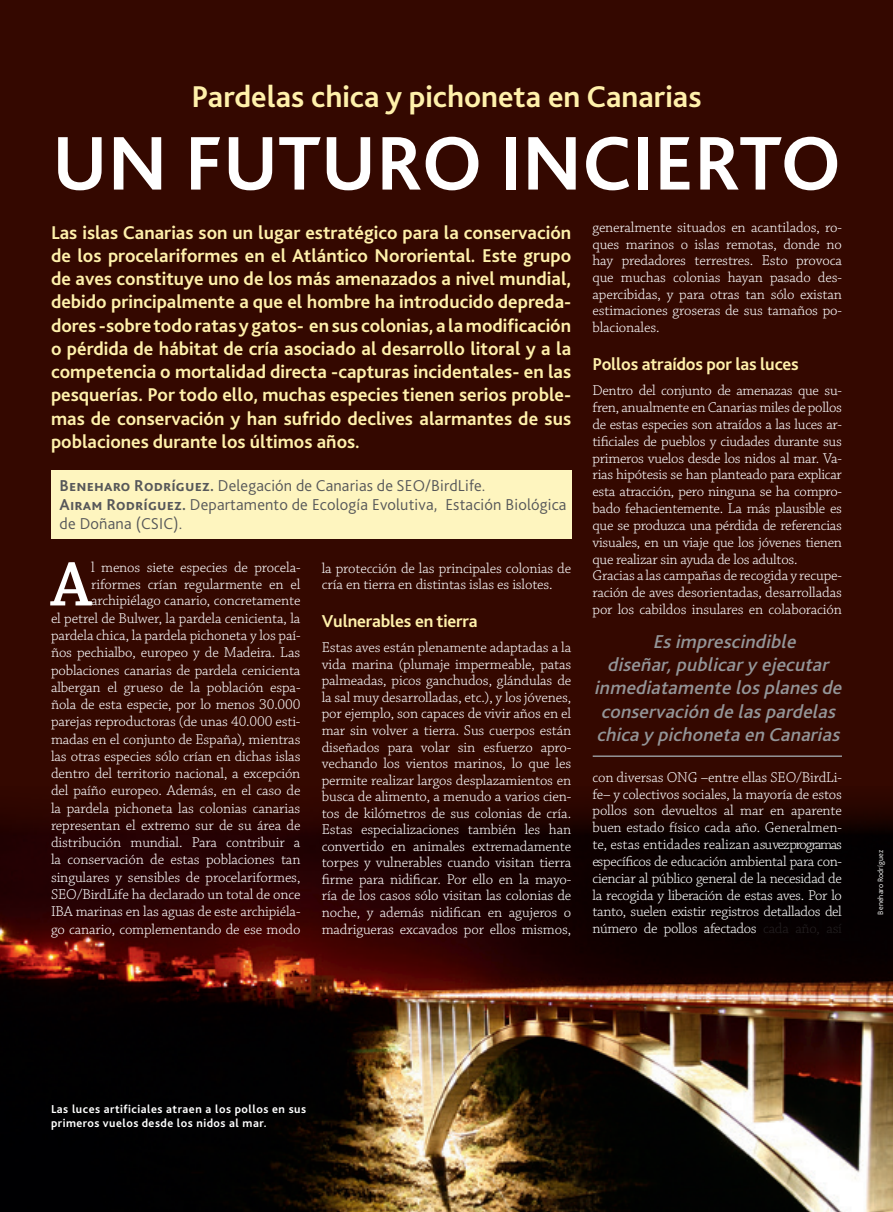
<style>
.page{position:relative;width:893px;height:1212px;background:#340800}
.page>*{position:absolute;margin:0;border:0;box-sizing:border-box;transform-origin:0 0}
.t1{font:700 79.5px "Bliss 2";color:#fff}
.t2{font:600 65.7px "Chaparral Pro";color:#fff}
.t3{font:700 31.5px "Bliss 2";color:#fff1ab}
.t4{font:italic 500 19.5px "Bliss 2";color:#939598}
.t5{font:700 19.35px/23.2px "Bliss 2";color:#fff1ab;text-align:justify}
.t6{font:700 18px "Bliss 2";color:#fff1ab}
.t7{font:300 16.5px/19.5px "Bliss 2";letter-spacing:.01em;color:#57585a}
.t8{font:300 15px/16.5px "Chaparral Pro";letter-spacing:-.01em;color:#fff;text-align:justify}
.t9{font:700 12px/13.5px "Bliss 2";color:#fff}
.t10{font:300 7.95px "Bliss 2";letter-spacing:.01em;color:#fff}
.s1{font-weight:700}
.s2{color:#231f20}
</style>
<div class="page">
<img style="left:0;top:835px;width:893px;height:377px">
<svg style="left:0;top:803px;width:893px;height:32px;fill:#270400"></svg>
<div style="left:51px;top:471px;width:520px;height:68px;background:#fef5bf"></div>
<hr style="left:593px;top:755px;width:249px;height:2px;background:#939598">
<h3 class="t3" style="left:191px;top:77px;width:512px">Pardelas chica y pichoneta en Canarias</h3>
<h1 class="t1" style="left:52px;top:114px;width:182px">Un futuro</h1>
<h1 class="t1" style="left:500px;top:114px;width:43px">incierto</h1>
<p class="t5" style="left:51px;top:220px;width:522px">Las islas Canarias son un lugar estratégico para la conservación de los procelariformes en el Atlántico Nororiental. Este grupo de aves constituye uno de los más amenazados a nivel mundial, debido principalmente a que el hombre ha introducido depreda&shy;dores -sobre todo ratas y gatos- en sus colonias, a la modificación o pérdida de hábitat de cría asociado al desarrollo litoral y a la competencia o mortalidad directa -capturas incidentales- en las pesquerías. Por todo ello, muchas especies tienen serios proble&shy;mas de conservación y han sufrido declives alarmantes de sus poblaciones durante los últimos años.</p>
<p class="t7" style="left:60px;top:475px;width:508px"><span class="s1">Beneharo Rodríguez.</span> Delegación de Canarias de SEO/BirdLife.<br><span class="s1">Airam Rodríguez.</span> Departamento de Ecología Evolutiva, Estación Biológica de Doñana (CSIC).</p>
<p class="t8" style="left:51px;top:560px;width:251px;line-height:17.2px;text-align:right">l menos siete especies de procela&shy;riformes crían regularmente en el archipiélago canario, concretamente<br>el petrel de Bulwer, la pardela cenicienta, la pardela chica, la pardela pichoneta y los paí&shy;ños pechialbo, europeo y de Madeira. Las poblaciones canarias de pardela cenicienta albergan el grueso de la población espa&shy;ñola de esta especie, por lo menos 30.000 parejas reproductoras (de unas 40.000 esti&shy;madas en el conjunto de España), mientras las otras especies sólo crían en dichas islas dentro del territorio nacional, a excepción del paíño europeo. Además, en el caso de la pardela pichoneta las colonias canarias representan el extremo sur de su área de distribución mundial. Para contribuir a la conservación de estas poblaciones tan singulares y sensibles de procelariformes, SEO/BirdLife ha declarado un total de once IBA marinas en las aguas de este archipiéla&shy;go canario, complementando de ese modo</p>
<p class="t8" style="left:322px;top:560px;width:251px">la protección de las principales colonias de cría en tierra en distintas islas es islotes.</p>
<h2 class="t2" style="left:51px;top:547px;width:42px">A</h2>
<p class="t6" style="left:322px;top:610px;width:157px">Vulnerables en tierra</p>
<p class="t8" style="left:322px;top:640px;width:251px">Estas aves están plenamente adaptadas a la vida marina (plumaje impermeable, patas palmeadas, picos ganchudos, glándulas de la sal muy desarrolladas, etc.), y los jóvenes, por ejemplo, son capaces de vivir años en el mar sin volver a tierra. Sus cuerpos están diseñados para volar sin esfuerzo apro&shy;vechando los vientos marinos, lo que les permite realizar largos desplazamientos en busca de alimento, a menudo a varios cien&shy;tos de kilómetros de sus colonias de cría.<br>Estas especializaciones también les han convertido en animales extremadamente torpes y vulnerables cuando visitan tierra firme para nidificar. Por ello en la mayo&shy;ría de los casos sólo visitan las colonias de noche, y además nidifican en agujeros o madrigueras excavados por ellos mismos,</p>
<p class="t8" style="left:592px;top:220px;width:251px">generalmente situados en acantilados, ro&shy;ques marinos o islas remotas, donde no hay predadores terrestres. Esto provoca que muchas colonias hayan pasado des&shy;apercibidas, y para otras tan sólo existan estimaciones groseras de sus tamaños po&shy;blacionales.</p>
<p class="t6" style="left:592px;top:353px;width:208px">Pollos atraídos por las luces</p>
<p class="t8" style="left:592px;top:383px;width:251px;text-align:left">Dentro del conjunto de amenazas que su&shy;fren, anualmente en Canarias miles de pollos de estas especies son atraídos a las luces ar&shy;tificiales de pueblos y ciudades durante sus primeros vuelos desde los nidos al mar. Va&shy;rias hipótesis se han planteado para explicar esta atracción, pero ninguna se ha compro&shy;bado fehacientemente. La más plausible es que se produzca una pérdida de referencias visuales, en un viaje que los jóvenes tienen que realizar sin ayuda de los adultos.<br>Gracias a las campañas de recogida y recupe&shy;ración de aves desorientadas, desarrolladas por los cabildos insulares en colaboración</p>
<h3 class="t4" style="left:653px;top:629px;width:149px">Esimprescindible</h3>
<h3 class="t4" style="left:607px;top:652px;width:228px">diseñar,publicary ejecutar</h3>
<h3 class="t4" style="left:594px;top:676px;width:254px">inmediatamente losplanesde</h3>
<h3 class="t4" style="left:601px;top:699px;width:241px">conservación de laspardelas</h3>
<h3 class="t4" style="left:596px;top:723px;width:249px">chica y pichoneta en Canarias</h3>
<p class="t8" style="left:592px;top:769px;width:251px">con diversas ONG –entre ellas SEO/BirdLi&shy;fe– y colectivos sociales, la mayoría de estos pollos son devueltos al mar en aparente buen estado físico cada año. Generalmen&shy;te, estas entidades realizan a su vez programas específicos de educación ambiental para con&shy;cienciar al público general de la necesidad de la recogida y liberación de estas aves. Por lo tanto, suelen existir registros detallados del número de pollos afectados <span class="s2">cada año, así</span></p>
<p class="t10" style="left:875px;top:914px;width:66px;rotate:-90deg">Beneharo Rodríguez</p>
<p class="t9" style="left:51px;top:1102px;width:257px">Las luces artificiales atraen a los pollos en sus primeros vuelos desde los nidos al mar.</p>
</div>
